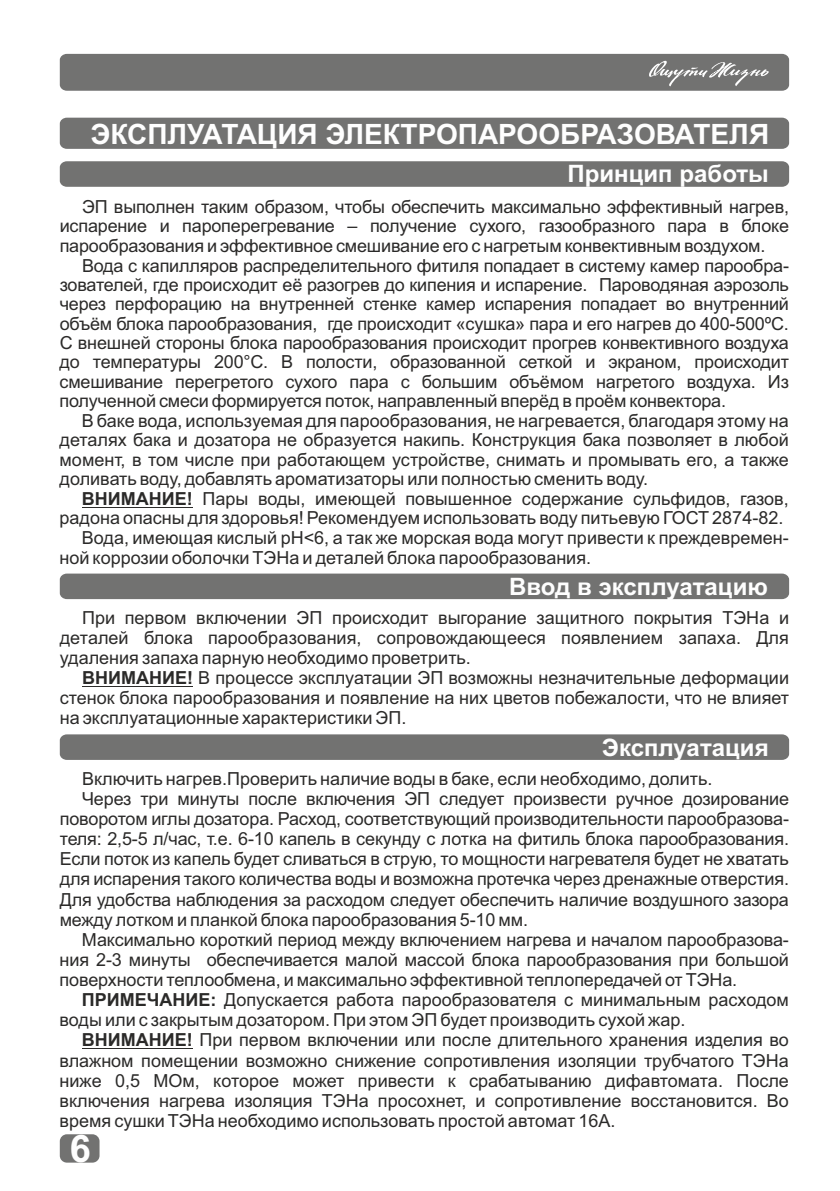
<style>
.page{position:relative;width:840px;height:1191px;background:#fff}
.page>*{position:absolute;margin:0;border:0;box-sizing:border-box;transform-origin:0 0}
.t1{font:700 38px "Arial";color:#fefefe}
.t2{font:700 28px "Arial";color:#fefefe}
.t3{font:700 24px "Arial";color:#fefefe}
.t4{font:18px/19.4px "Arial";letter-spacing:-.01em;color:#2b2a29;text-align:justify}
.s1{font-weight:700}
</style>
<div class="page">
<svg style="left:60px;top:1134px;width:39px;height:28px"></svg>
<div style="left:60px;top:118px;width:728px;height:31px;background:#727271;border-radius:7px"></div>
<svg style="left:60px;top:161px;width:728px;height:26px;background:#747473"></svg>
<hr style="left:82px;top:507px;width:111px;height:1px;background:#2b2a29">
<div style="left:60px;top:573px;width:728px;height:26px;background:#727271"></div>
<hr style="left:82px;top:685px;width:111px;height:1px;background:#2b2a29">
<svg style="left:60px;top:734px;width:728px;height:26px;background:#747473"></svg>
<hr style="left:82px;top:1048px;width:111px;height:1px;background:#2b2a29">
<div style="left:60px;top:54px;width:728px;height:37px;background:#727271"></div>
<h2 class="t2" style="left:90px;top:124px;width:679px">ЭКСПЛУАТАЦИЯ ЭЛЕКТРОПАРООБРАЗОВАТЕЛЯ</h2>
<h3 class="t3" style="left:567px;top:165px;width:202px">Принцип работы</h3>
<p class="t4" style="left:60px;top:199px;width:730px;text-indent:22px">ЭП выполнен таким образом, чтобы обеспечить максимально эффективный нагрев, испарение и пароперегревание – получение сухого, газообразного пара в блоке парообразования и эффективное смешивание его с нагретым конвективным воздухом.</p>
<p class="t4" style="left:60px;top:257px;width:730px;text-indent:22px">Вода с капилляров распределительного фитиля попадает в систему камер парообра&shy;зователей, где происходит её разогрев до кипения и испарение. Пароводяная аэрозоль через перфорацию на внутренней стенке камер испарения попадает во внутренний объём блока парообразования, где происходит «сушка» пара и его нагрев до 400-500ºС.<br>С внешней стороны блока парообразования происходит прогрев конвективного воздуха до температуры 200°C. В полости, образованной сеткой и экраном, происходит смешивание перегретого сухого пара с большим объёмом нагретого воздуха. Из полученной смеси формируется поток, направленный вперёд в проём конвектора.</p>
<p class="t4" style="left:60px;top:412px;width:730px;text-indent:22px">В баке вода, используемая для парообразования, не нагревается, благодаря этому на деталях бака и дозатора не образуется накипь. Конструкция бака позволяет в любой момент, в том числе при работающем устройстве, снимать и промывать его, а также доливать воду, добавлять ароматизаторы или полностью сменить воду.</p>
<p class="t4" style="left:82px;top:491px;width:708px"><span class="s1">ВНИМАНИЕ!</span> Пары воды, имеющей повышенное содержание сульфидов, газов,</p>
<p class="t4" style="left:60px;top:510px;width:725px">радона опасны для здоровья! Рекомендуем использовать воду питьевую ГОСТ 2874-82.</p>
<p class="t4" style="left:82px;top:530px;width:708px">Вода, имеющая кислый pH&lt;6, а так же морская вода могут привести к преждевремен-</p>
<p class="t4" style="left:59px;top:549px;width:533px">ной коррозии оболочки ТЭНа и деталей блока парообразования.</p>
<h3 class="t3" style="left:509px;top:577px;width:260px">Ввод в эксплуатацию</h3>
<p class="t4" style="left:60px;top:609px;width:730px;line-height:20.2px;text-indent:22px">При первом включении ЭП происходит выгорание защитного покрытия ТЭНа и деталей блока парообразования, сопровождающееся появлением запаха. Для удаления запаха парную необходимо проветрить.</p>
<p class="t4" style="left:60px;top:669px;width:730px;line-height:20.2px;text-indent:22px"><span class="s1">ВНИМАНИЕ!</span> В процессе эксплуатации ЭП возможны незначительные деформации стенок блока парообразования и появление на них цветов побежалости, что не влияет на эксплуатационные характеристики ЭП.</p>
<h3 class="t3" style="left:601px;top:738px;width:168px">Эксплуатация</h3>
<p class="t4" style="left:82px;top:770px;width:631px">Включить нагрев.Проверить наличие воды в баке, если необходимо, долить.</p>
<p class="t4" style="left:82px;top:790px;width:708px">Через три минуты после включения ЭП следует произвести ручное дозирование</p>
<p class="t4" style="left:60px;top:810px;width:730px">поворотом иглы дозатора. Расход, соответствующий производительности парообразова-</p>
<p class="t4" style="left:60px;top:831px;width:730px">теля: 2,5-5 л/час, т.е. 6-10 капель в секунду с лотка на фитиль блока парообразования.</p>
<p class="t4" style="left:60px;top:851px;width:730px">Если поток из капель будет сливаться в струю, то мощности нагревателя будет не хватать</p>
<p class="t4" style="left:60px;top:871px;width:730px">для испарения такого количества воды и возможна протечка через дренажные отверстия.</p>
<p class="t4" style="left:60px;top:891px;width:730px">Для удобства наблюдения за расходом следует обеспечить наличие воздушного зазора</p>
<p class="t4" style="left:60px;top:911px;width:469px">между лотком и планкой блока парообразования 5-10 мм.</p>
<p class="t4" style="left:82px;top:931px;width:708px">Максимально короткий период между включением нагрева и началом парообразова-</p>
<p class="t4" style="left:60px;top:951px;width:730px">ния 2-3 минуты обеспечивается малой массой блока парообразования при большой</p>
<p class="t4" style="left:60px;top:971px;width:678px">поверхности теплообмена, и максимально эффективной теплопередачей от ТЭНа.</p>
<p class="t4" style="left:82px;top:991px;width:708px"><span class="s1">ПРИМЕЧАНИЕ:</span> Допускается работа парообразователя с минимальным расходом</p>
<p class="t4" style="left:60px;top:1012px;width:627px">воды или с закрытым дозатором. При этом ЭП будет производить сухой жар.</p>
<p class="t4" style="left:82px;top:1032px;width:708px"><span class="s1">ВНИМАНИЕ!</span> При первом включении или после длительного хранения изделия во</p>
<p class="t4" style="left:60px;top:1052px;width:730px">влажном помещении возможно снижение сопротивления изоляции трубчатого ТЭНа</p>
<p class="t4" style="left:60px;top:1072px;width:730px">ниже 0,5 МОм, которое может привести к срабатыванию дифавтомата. После</p>
<p class="t4" style="left:60px;top:1092px;width:730px">включения нагрева изоляция ТЭНа просохнет, и сопротивление восстановится. Во</p>
<p class="t4" style="left:60px;top:1112px;width:557px">время сушки ТЭНа необходимо использовать простой автомат 16А.</p>
<h1 class="t1" style="left:70px;top:1134px;width:23px">6</h1>
</div>
